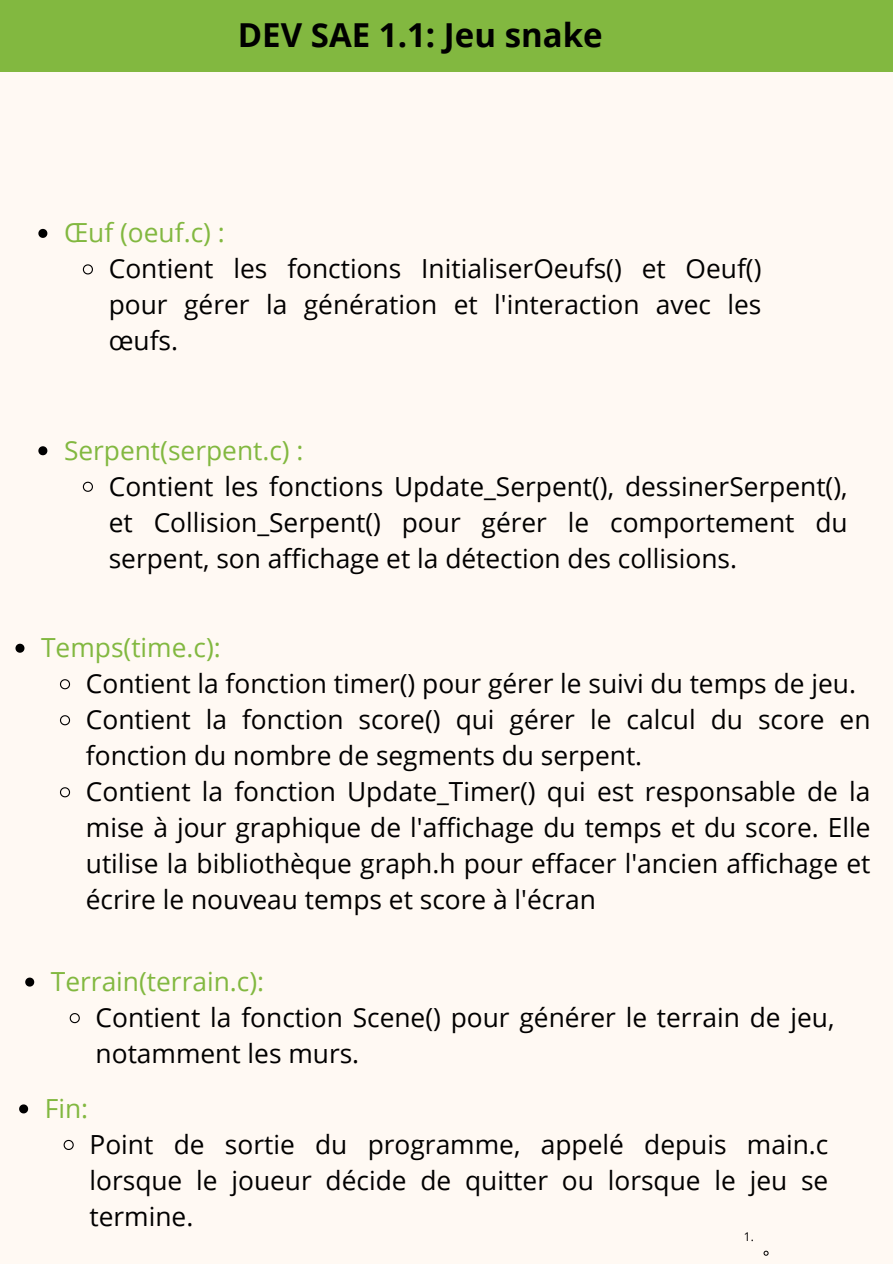
<style>
.page{position:relative;width:893px;height:1264px;background:#fff}
.page>*{position:absolute;margin:0;border:0;box-sizing:border-box;transform-origin:0 0}
.t1{font:700 33px "Open Sans";color:#000}
.t2{font:26.25px/36px "Open Sans";color:#000;text-align:justify}
.t3{font:26.25px "Open Sans";color:#82b840}
.t4{font:12px "Open Sans";color:#000}
</style>
<div class="page">
<div style="left:0;top:0;width:892px;height:1263px;background:#fff9f3"></div>
<div style="left:0;top:0;width:892px;height:71px;background:#82b840"></div>
<svg style="left:763px;top:1250px;width:5px;height:5px"></svg>
<svg style="left:38px;top:229px;width:9px;height:9px"></svg>
<svg style="left:82px;top:264px;width:11px;height:11px"></svg>
<svg style="left:38px;top:446px;width:9px;height:9px"></svg>
<svg style="left:82px;top:481px;width:11px;height:11px"></svg>
<svg style="left:15px;top:643px;width:9px;height:9px"></svg>
<svg style="left:60px;top:679px;width:11px;height:11px"></svg>
<svg style="left:60px;top:715px;width:11px;height:11px"></svg>
<svg style="left:60px;top:787px;width:11px;height:11px"></svg>
<svg style="left:25px;top:977px;width:9px;height:9px"></svg>
<svg style="left:69px;top:1013px;width:11px;height:10px"></svg>
<svg style="left:19px;top:1104px;width:9px;height:9px"></svg>
<svg style="left:63px;top:1139px;width:11px;height:11px"></svg>
<p class="t1" style="left:238px;top:12px;width:366px">DEV SAE 1.1: Jeu snake</p>
<p class="t3" style="left:64px;top:214px;width:162px">Œuf (oeuf.c) :</p>
<p class="t2" style="left:109px;top:250px;width:654px">Contient les fonctions InitialiserOeufs() et Oeuf() pour gérer la génération et l'interaction avec les œufs.</p>
<p class="t3" style="left:64px;top:432px;width:241px">Serpent(serpent.c) :</p>
<p class="t2" style="left:109px;top:467px;width:740px">Contient les fonctions Update_Serpent(), dessinerSerpent(), et Collision_Serpent() pour gérer le comportement du serpent, son affichage et la détection des collisions.</p>
<p class="t3" style="left:41px;top:629px;width:181px">Temps(time.c):</p>
<p class="t2" style="left:86px;top:665px;width:771px">Contient la fonction timer() pour gérer le suivi du temps de jeu.</p>
<p class="t2" style="left:86px;top:701px;width:786px">Contient la fonction score() qui gérer le calcul du score en fonction du nombre de segments du serpent.</p>
<p class="t2" style="left:86px;top:773px;width:786px">Contient la fonction Update_Timer() qui est responsable de la mise à jour graphique de l'affichage du temps et du score. Elle utilise la bibliothèque graph.h pour effacer l'ancien affichage et écrire le nouveau temps et score à l'écran</p>
<p class="t3" style="left:51px;top:963px;width:215px">Terrain(terrain.c):</p>
<p class="t2" style="left:96px;top:998px;width:740px">Contient la fonction Scene() pour générer le terrain de jeu, notamment les murs.</p>
<p class="t3" style="left:45px;top:1089px;width:45px">Fin:</p>
<p class="t2" style="left:89px;top:1125px;width:740px">Point de sortie du programme, appelé depuis main.c lorsque le joueur décide de quitter ou lorsque le jeu se termine.</p>
<p class="t4" style="left:743px;top:1227px;width:12px">1.</p>
</div>
